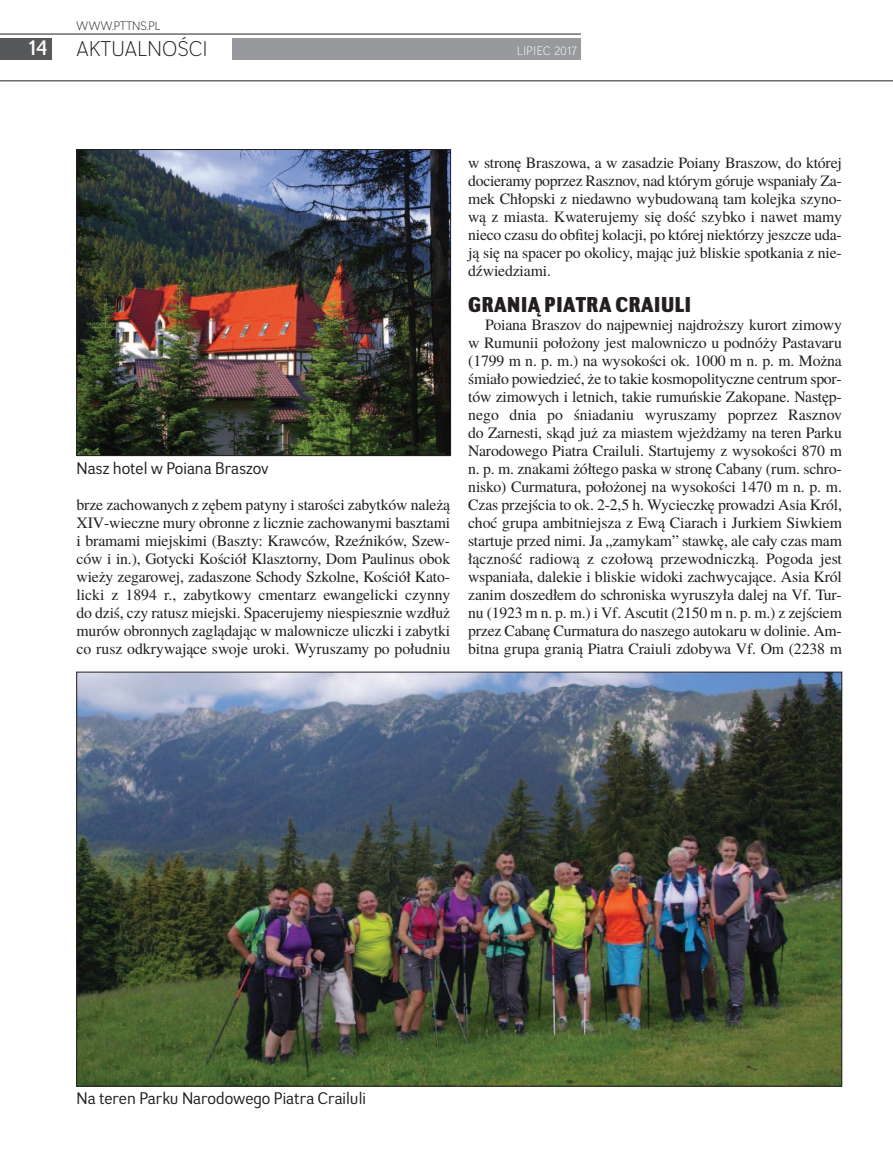
<style>
.page{position:relative;width:893px;height:1149px;background:#fff}
.page>*{position:absolute;margin:0;border:0;box-sizing:border-box;transform-origin:0 0}
.t1{font:21px "Negotiate Hv";color:#231f20}
.t2{font:21px "Negotiate Lt";letter-spacing:.025em;color:#231f20}
.t3{font:21px "Negotiate Rg";color:#fff}
.t4{font:16.5px "Negotiate Bk";color:#231f20}
.t5{font:15.75px/18px "Te X Gyre Termes";letter-spacing:-.01em;color:#231f20;text-align:justify}
.t6{font:12px "Negotiate Lt";color:#231f20}
.t7{font:12px "Negotiate Lt";letter-spacing:.05em;color:#fff}
</style>
<div class="page">
<div style="left:233px;top:38px;width:348px;height:21px;background:#97999c"></div>
<div style="left:0;top:38px;width:51px;height:22px;background:#57585a"></div>
<hr style="left:0;top:34px;width:581px;height:1px;background:#231f20">
<hr style="left:0;top:81px;width:893px;height:1px;background:#231f20">
<img style="left:79px;top:151px;width:370px;height:302px">
<div style="left:77px;top:149px;width:374px;height:306px;border:1px solid #231f20"></div>
<img style="left:79px;top:673px;width:761px;height:410px">
<p class="t6" style="left:77px;top:21px;width:85px">WWW.PTTNS.PL</p>
<h1 class="t3" style="left:29px;top:40px;width:19px">14</h1>
<h1 class="t2" style="left:77px;top:41px;width:133px">AKTUALNOŚCI</h1>
<p class="t7" style="left:517px;top:46px;width:61px">LIPIEC 2017</p>
<p class="t4" style="left:77px;top:461px;width:194px">Nasz hotel w Po ia na Bra szov</p>
<p class="t5" style="left:77px;top:497px;width:375px">brze za cho wa nych z zę bem pa ty ny i sta ro ści za byt ków na le żą XIV -wiecz ne mu ry obron ne z licz nie za cho wa ny mi basz ta mi i bra ma mi miej ski mi (Basz ty: Kraw ców, Rzeź ni ków, Szew - ców i in.), Go tyc ki Ko ściół Klasz tor ny, Dom Pau li nus obok wie ży ze ga ro wej, za da szo ne Scho dy Szkol ne, Ko ściół Ka to - lic ki z 1894 r., za byt ko wy cmen tarz ewan ge lic ki czyn ny do dziś, czy ra tusz miej ski. Spa ce ru je my nie spiesz nie wzdłuż mu rów obron nych za glą da jąc w ma low ni cze ulicz ki i za byt ki co rusz od kry wa ją ce swo je uro ki. Wy ru sza my po po łu dniu</p>
<p class="t5" style="left:468px;top:155px;width:375px">w stro nę Bra szo wa, a w za sa dzie Po ia ny Bra szow, do któ rej do cie ra my po przez Rasz nov, nad któ rym gó ru je wspa nia ły Za - mek Chłop ski z nie daw no wy bu do wa ną tam ko lej ka szy no - wą z mia sta. Kwa te ru je my się dość szyb ko i na wet ma my nie co cza su do ob fi tej ko la cji, po któ rej nie któ rzy jesz cze uda - ją się na spa cer po oko li cy, ma jąc już bli skie spo tka nia z nie - dźwie dzia mi.</p>
<h1 class="t1" style="left:468px;top:296px;width:225px">GRA NIĄ PIA TRA CRA IU LI</h1>
<p class="t5" style="left:468px;top:317px;width:375px;text-indent:17px">Po ia na Bra szov do naj pew niej naj dro ższy ku rort zi mo wy w Ru mu nii po ło żo ny jest ma low ni czo u pod nó ży Pa sta va ru (1799 m n. p. m.) na wy so ko ści ok. 1000 m n. p. m. Mo żna śmia ło po wie dzieć, że to ta kie ko smo po li tycz ne cen trum spor - tów zi mo wych i let nich, ta kie ru muń skie Za ko pa ne. Na stęp - ne go dnia po śnia da niu wy ru sza my po przez Rasz nov do Zar ne sti, skąd już za mia stem wje żdża my na te ren Par ku Na ro do we go Pia tra Cra ilu li. Star tu je my z wy so ko ści 870 m n. p. m. zna ka mi żół te go pa ska w stro nę Ca ba ny (rum. schro - ni sko) Cur ma tu ra, po ło żo nej na wy so ko ści 1470 m n. p. m.<br>Czas przej ścia to ok. 2-2,5 h. Wy ciecz kę pro wa dzi Asia Król, choć gru pa am bit niej sza z Ewą Cia rach i Jur kiem Siw kiem star tu je przed ni mi. Ja „za my kam” staw kę, ale ca ły czas mam łącz ność ra dio wą z czo ło wą prze wod nicz ką. Po go da jest wspa nia ła, da le kie i bli skie wi do ki za chwy ca ją ce. Asia Król za nim do sze dłem do schro ni ska wy ru szy ła da lej na Vf. Tur - nu (1923 m n. p. m.) i Vf. Ascu tit (2150 m n. p. m.) z zej ściem przez Ca ba nę Cur ma tu ra do na sze go au to ka ru w do li nie. Am - bit na gru pa gra nią Pia tra Cra iu li zdo by wa Vf. Om (2238 m</p>
<p class="t4" style="left:77px;top:1091px;width:291px">Na te ren Par ku Na ro do we go Pia tra Cra ilu li</p>
</div>
